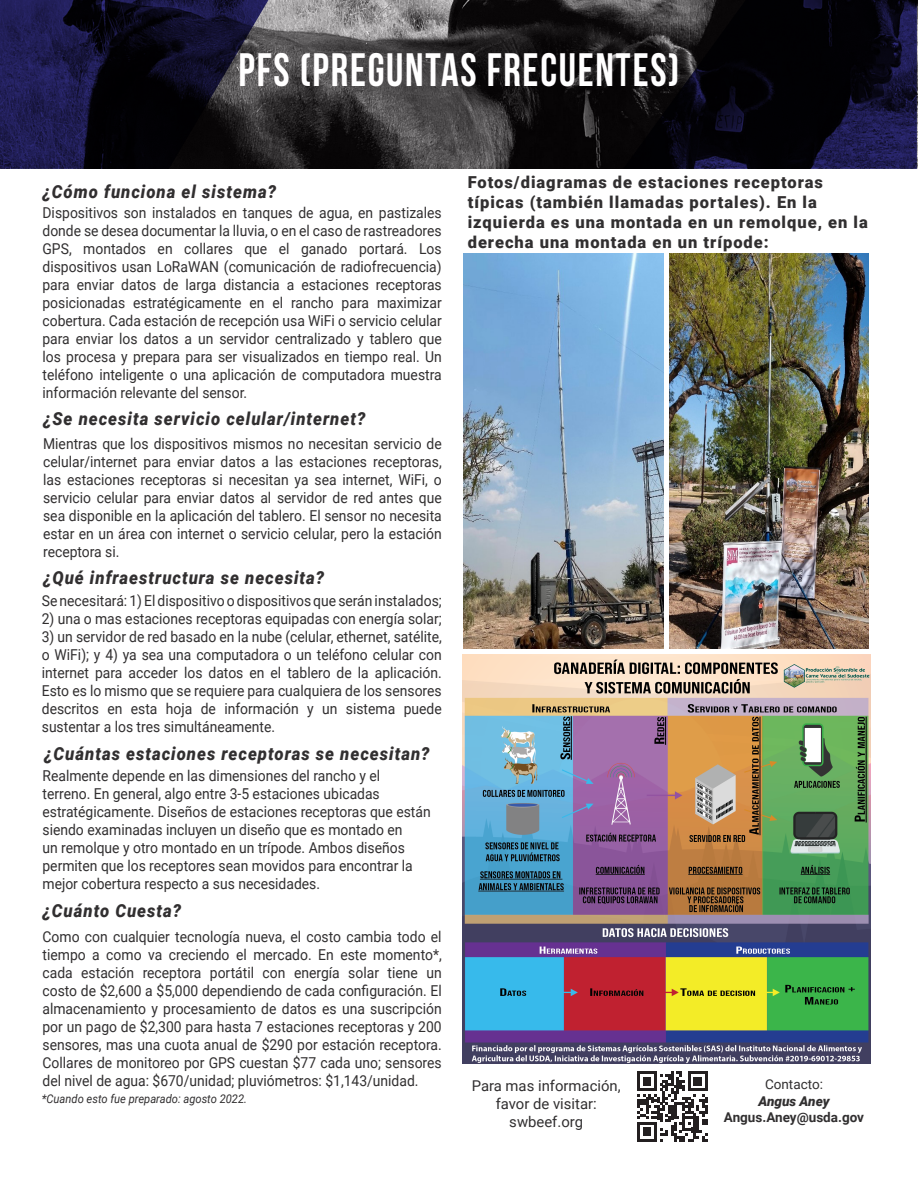
<style>
.page{position:relative;width:918px;height:1188px;background:#fff}
.page>*{position:absolute;margin:0;border:0;box-sizing:border-box;transform-origin:0 0}
.t1{font:700 46.8px "Bebas Neue";letter-spacing:.04em;color:#fff;scale:.93 1}
.t2{font:italic 900 18px "Roboto";letter-spacing:.06em;color:#312f30;scale:.93 1}
.Text_Left_Justify{font:900 16.5px/19.8px "Roboto";letter-spacing:.06em;color:#312f30}
.Text_Left_Justify-2{font:15px/18px "Roboto";color:#312f30;text-align:justify;scale:.93 1}
.Text_Left_Justify-3{font:14.85px/17.9px "Roboto";color:#312f30;text-align:center}
.Text_Left_Justify-4{font:700 13.5px "Roboto";color:#312f30}
.Text_Left_Justify-5{font:13.5px "Roboto";color:#312f30}
.Text_Left_Justify-6{font:italic 900 13.5px "Roboto";color:#312f30}
.Text_Left_Justify-7{font:italic 12px "Roboto";color:#312f30;scale:.93 1}
</style>
<div class="page">
<svg style="left:286px;top:0;width:337px;height:169px;background:#353334"></svg>
<svg style="left:0;top:0;width:286px;height:169px;background:#1a1930"></svg>
<svg style="left:623px;top:0;width:294px;height:169px;background:#0e0d19"></svg>
<img style="left:463px;top:253px;width:200px;height:395px">
<img style="left:669px;top:253px;width:200px;height:395px">
<img style="left:462px;top:655px;width:408px;height:408px">
<svg style="left:637px;top:1071px;width:71px;height:71px"></svg>
<p class="t1" style="left:239px;top:45px;width:476px">PFS (PREGUNTAS FRECUENTES)</p>
<p class="t2" style="left:43px;top:179px;width:253px">¿Cómo funciona el sistema?</p>
<p class="Text_Left_Justify-2" style="left:43px;top:203px;width:431px">Dispositivos son instalados en tanques de agua, en pastizales donde se desea documentar la lluvia, o en el caso de rastreadores GPS, montados en collares que el ganado portará. Los dispositivos usan LoRaWAN (comunicación de radiofrecuencia) para enviar datos de larga distancia a estaciones receptoras posicionadas estratégicamente en el rancho para maximizar cobertura. Cada estación de recepción usa WiFi o servicio celular para enviar los datos a un servidor centralizado y tablero que los procesa y prepara para ser visualizados en tiempo real. Un teléfono inteligente o una aplicación de computadora muestra información relevante del sensor.</p>
<p class="Text_Left_Justify-2" style="left:43px;top:434px;width:430px">Mientras que los dispositivos mismos no necesitan servicio de celular/internet para enviar datos a las estaciones receptoras, las estaciones receptoras si necesitan ya sea internet, WiFi, o servicio celular para enviar datos al servidor de red antes que sea disponible en la aplicación del tablero. El sensor no necesita estar en un área con internet o servicio celular, pero la estación receptora si.</p>
<p class="Text_Left_Justify-2" style="left:42px;top:592px;width:432px">Se necesitará: 1) El dispositivo o dispositivos que serán instalados;</p>
<p class="Text_Left_Justify-2" style="left:42px;top:610px;width:432px">2) una o mas estaciones receptoras equipadas con energía solar;</p>
<p class="Text_Left_Justify-2" style="left:42px;top:628px;width:432px">3) un servidor de red basado en la nube (celular, ethernet, satélite, o WiFi); y 4) ya sea una computadora o un teléfono celular con internet para acceder los datos en el tablero de la aplicación.<br>Esto es lo mismo que se requiere para cualquiera de los sensores descritos en esta hoja de información y un sistema puede sustentar a los tres simultáneamente.</p>
<p class="Text_Left_Justify-2" style="left:43px;top:767px;width:419px;text-align:left">Realmente depende en las dimensiones del rancho y el terreno. En general, algo entre 3-5 estaciones ubicadas estratégicamente. Diseños de estaciones receptoras que están siendo examinadas incluyen un diseño que es montado en<br>un remolque y otro montado en un trípode. Ambos diseños permiten que los receptores sean movidos para encontrar la mejor cobertura respecto a sus necesidades.</p>
<p class="t2" style="left:43px;top:406px;width:348px">¿Se necesita servicio celular/internet?</p>
<p class="t2" style="left:43px;top:565px;width:304px">¿Qué infraestructura se necesita?</p>
<p class="t2" style="left:44px;top:741px;width:416px">¿Cuántas estaciones receptoras se necesitan?</p>
<p class="t2" style="left:43px;top:898px;width:151px">¿Cuánto Cuesta?</p>
<p class="Text_Left_Justify-2" style="left:43px;top:927px;width:431px">Como con cualquier tecnología nueva, el costo cambia todo el tiempo a como va creciendo el mercado. En este momento*, cada estación receptora portátil con energía solar tiene un costo de $2,600 a $5,000 dependiendo de cada configuración. El almacenamiento y procesamiento de datos es una suscripción por un pago de $2,300 para hasta 7 estaciones receptoras y 200 sensores, mas una cuota anual de $290 por estación receptora.<br>Collares de monitoreo por GPS cuestan $77 cada uno; sensores del nivel de agua: $670/unidad; pluviómetros: $1,143/unidad.</p>
<p class="Text_Left_Justify-7" style="left:42px;top:1091px;width:222px">*Cuando esto fue preparado: agosto 2022.</p>
<p class="Text_Left_Justify" style="left:468px;top:172px;width:402px">Fotos/diagramas de estaciones receptoras típicas (también llamadas portales). En la izquierda es una montada en un remolque, en la derecha una montada en un trípode:</p>
<p class="Text_Left_Justify-3" style="left:472px;top:1076px;width:150px">Para mas información, favor de visitar:</p>
<p class="Text_Left_Justify-3" style="left:509px;top:1112px;width:75px">swbeef.org</p>
<p class="Text_Left_Justify-5" style="left:765px;top:1075px;width:59px">Contacto:</p>
<p class="Text_Left_Justify-6" style="left:758px;top:1091px;width:73px">Angus Aney</p>
<p class="Text_Left_Justify-4" style="left:724px;top:1108px;width:142px">Angus.Aney@usda.gov</p>
</div>
